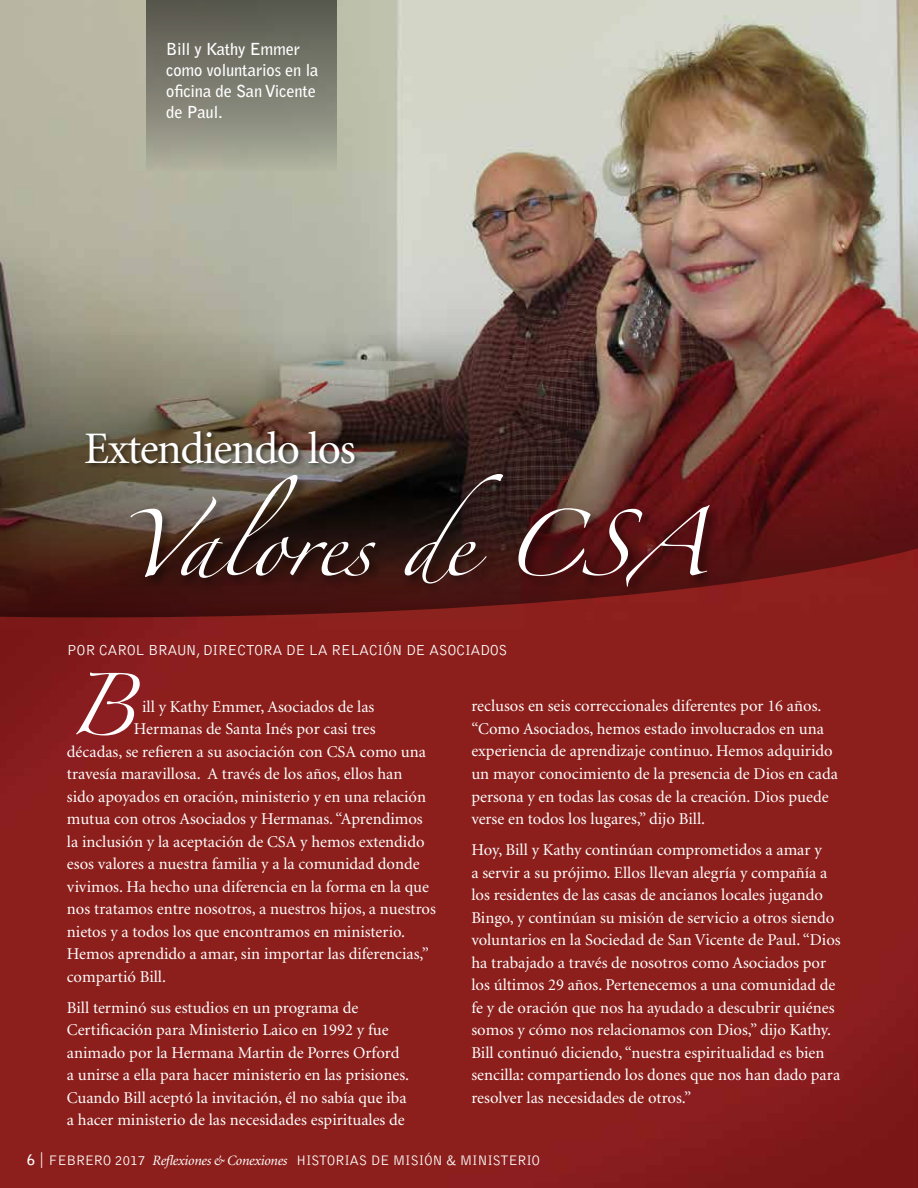
<style>
.page{position:relative;width:918px;height:1188px;background:#fff}
.page>*{position:absolute;margin:0;border:0;box-sizing:border-box;transform-origin:0 0}
.t1{font:59.55px "Zapfino";color:#fff}
.t2{font:55.05px "Zapfino";color:#fff}
.t3{font:45.15px "Minion";letter-spacing:-.03em;color:#fff}
.t4{font:16.5px/22.5px "Minion";color:#fff}
.t5{font:700 16.5px/21px "Bell Gothic";letter-spacing:-.01em;color:#fff}
.t6{font:300 15px "Bell Gothic";letter-spacing:-.025em;color:#fff}
.t7{font:300 14.25px "Bell Gothic";letter-spacing:-.02em;color:#fff}
.s1{font-weight:700}
.s2{font-family:"Helvetica";font-size:15.6px}
.s3{font-family:"Minion";font-weight:400;font-style:italic}
</style>
<div class="page">
<img style="left:0;top:0;width:918px;height:1188px">
<img style="left:0;top:330px;width:918px;height:289px">
<div style="left:129px;top:472px;width:594px;height:127px;background:#000;opacity:.5"></div>
<div style="left:84px;top:430px;width:277px;height:40px;background:#000;opacity:.45"></div>
<div style="left:147px;top:0;width:190px;height:172px;background:linear-gradient(to bottom,#54534b,#abad9a)"></div>
<p class="t5" style="left:166px;top:38px;width:154px">Bill y Kathy Emmer como voluntarios en la oficina de San Vicente de Paul.</p>
<h3 class="t3" style="left:84px;top:426px;width:273px">Extendiendo los</h3>
<h1 class="t1" style="left:121px;top:519px;width:588px">Valores de CSA</h1>
<p class="t6" style="left:67px;top:642px;width:442px">POR CAROL BRAUN, DIRECTORA DE LA RELACIÓN DE ASOCIADOS</p>
<h2 class="t2" style="left:67px;top:683px;width:68px">B</h2>
<p class="t4" style="left:142px;top:696px;width:234px">ill y Kathy Emmer, Asociados de las</p>
<p class="t4" style="left:134px;top:718px;width:243px">Hermanas de Santa Inés por casi tres</p>
<p class="t4" style="left:67px;top:741px;width:361px">décadas, se refieren a su asociación con CSA como una</p>
<p class="t4" style="left:67px;top:763px;width:337px">travesía maravillosa. A través de los años, ellos han</p>
<p class="t4" style="left:67px;top:786px;width:361px">sido apoyados en oración, ministerio y en una relación</p>
<p class="t4" style="left:67px;top:808px;width:357px">mutua con otros Asociados y Hermanas. “Aprendimos</p>
<p class="t4" style="left:67px;top:831px;width:359px">la inclusión y la aceptación de CSA y hemos extendido</p>
<p class="t4" style="left:67px;top:853px;width:354px">esos valores a nuestra familia y a la comunidad donde</p>
<p class="t4" style="left:67px;top:876px;width:364px">vivimos. Ha hecho una diferencia en la forma en la que</p>
<p class="t4" style="left:67px;top:898px;width:370px">nos tratamos entre nosotros, a nuestros hijos, a nuestros</p>
<p class="t4" style="left:67px;top:921px;width:340px">nietos y a todos los que encontramos en ministerio.</p>
<p class="t4" style="left:67px;top:943px;width:363px">Hemos aprendido a amar, sin importar las diferencias,”</p>
<p class="t4" style="left:67px;top:966px;width:101px">compartió Bill.</p>
<p class="t4" style="left:67px;top:997px;width:344px">Bill terminó sus estudios en un programa de Certificación para Ministerio Laico en 1992 y fue animado por la Hermana Martin de Porres Orford a unirse a ella para hacer ministerio en las prisiones.<br>Cuando Bill aceptó la invitación, él no sabía que iba a hacer ministerio de las necesidades espirituales de</p>
<p class="t4" style="left:471px;top:696px;width:368px">reclusos en seis correccionales diferentes por 16 años. “Como Asociados, hemos estado involucrados en una experiencia de aprendizaje continuo. Hemos adquirido un mayor conocimiento de la presencia de Dios en cada persona y en todas las cosas de la creación. Dios puede verse en todos los lugares,” dijo Bill.</p>
<p class="t4" style="left:471px;top:839px;width:371px">Hoy, Bill y Kathy continúan comprometidos a amar y<br>a servir a su prójimo. Ellos llevan alegría y compañía a los residentes de las casas de ancianos locales jugando Bingo, y continúan su misión de servicio a otros siendo voluntarios en la Sociedad de San Vicente de Paul. “Dios ha trabajado a través de nosotros como Asociados por los últimos 29 años. Pertenecemos a una comunidad de fe y de oración que nos ha ayudado a descubrir quiénes somos y cómo nos relacionamos con Dios,” dijo Kathy.<br>Bill continuó diciendo, “nuestra espiritualidad es bien sencilla: compartiendo los dones que nos han dado para resolver las necesidades de otros.”</p>
<p class="t7" style="left:27px;top:1153px;width:515px"><span class="s1">6</span> <span class="s2">|</span> FEBRERO 2017 <span class="s3">Reflexiones &amp; Conexiones</span> HISTORIAS DE MISIÓN &amp; MINISTERIO</p>
</div>
